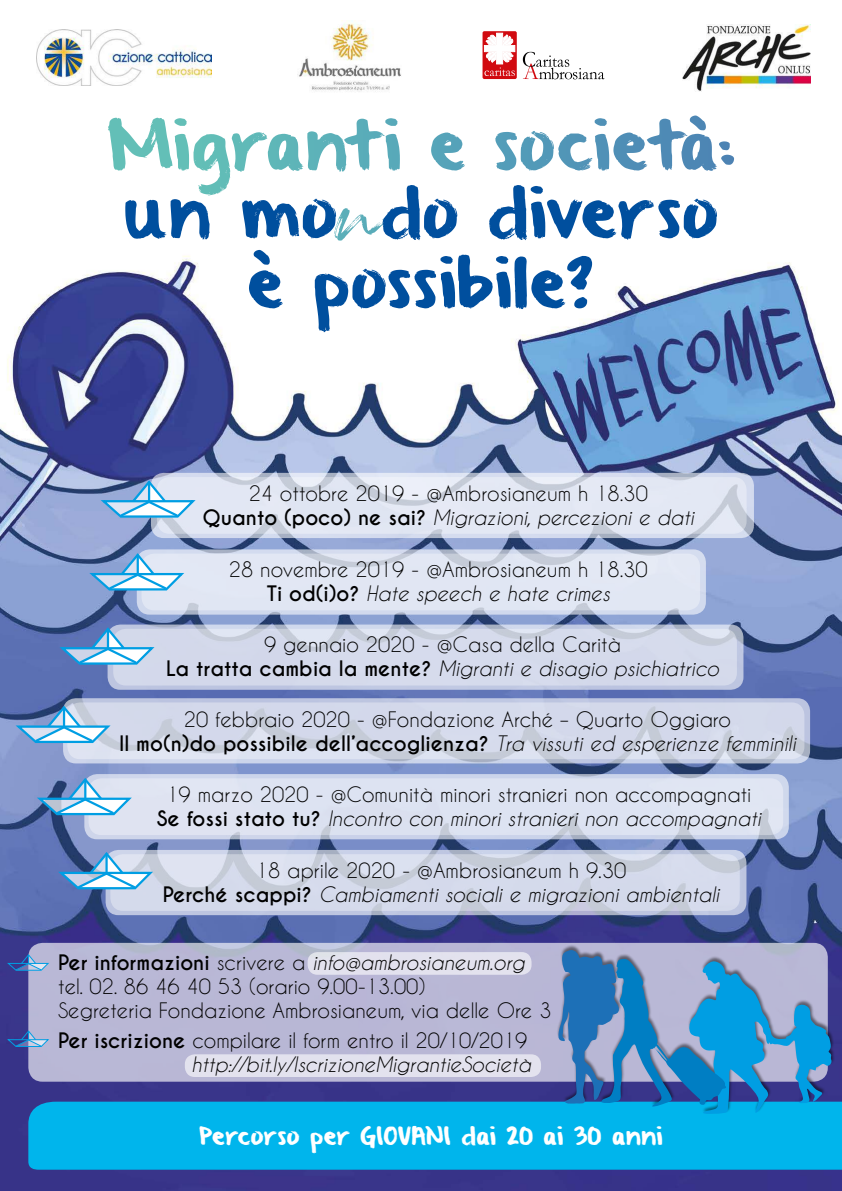
<style>
.page{position:relative;width:842px;height:1191px;background:#fff}
.page>*{position:absolute;margin:0;border:0;box-sizing:border-box;transform-origin:0 0}
.t1{font:56px/70px "From Where You Are";letter-spacing:.015em;color:#004f9e;text-align:center}
.t2{font:20px/24px "Caviar Dreams";color:#000;text-align:center}
.t3{font:italic 20px/24px "Caviar Dreams";color:#000;text-align:center}
.t4{font:20px "From Where You Are";letter-spacing:.015em;color:#fff}
.s1{font-weight:700}
.s2{font-style:italic}
.s3{font-style:normal}
.s4{font-weight:700;font-style:normal}
</style>
<div class="page">
<img style="left:0;top:115px;width:842px;height:1076px">
<img style="left:36px;top:29px;width:176px;height:56px">
<div style="left:482px;top:31px;width:35px;height:48px;background:#d10a10;border-radius:2px"></div>
<svg style="left:484px;top:33px;width:31px;height:43px"></svg>
<svg style="left:523px;top:52px;width:81px;height:27px"></svg>
<img style="left:682px;top:24px;width:128px;height:67px">
<img style="left:297px;top:20px;width:104px;height:72px">
<img style="left:108px;top:118px;width:81px;height:52px">
<img style="left:198px;top:160px;width:32px;height:35px">
<img style="left:232px;top:132px;width:35px;height:40px">
<img style="left:268px;top:134px;width:35px;height:37px">
<img style="left:307px;top:131px;width:39px;height:41px">
<img style="left:344px;top:118px;width:56px;height:52px">
<img style="left:431px;top:132px;width:34px;height:38px">
<img style="left:495px;top:132px;width:22px;height:38px">
<img style="left:521px;top:131px;width:32px;height:39px">
<img style="left:558px;top:133px;width:34px;height:37px">
<img style="left:595px;top:118px;width:14px;height:52px">
<img style="left:613px;top:132px;width:34px;height:38px">
<img style="left:647px;top:119px;width:41px;height:51px">
<img style="left:681px;top:134px;width:36px;height:37px">
<img style="left:719px;top:141px;width:15px;height:24px">
<img style="left:334px;top:217px;width:50px;height:23px">
<div style="left:28px;top:943px;width:800px;height:138px;background:#b9b7d5;border-radius:14px"></div>
<div style="left:28px;top:1101px;width:814px;height:68px;background:#00b5ec"></div>
<svg style="left:151px;top:473px;width:603px;height:65px;fill:#e2e7f4"></svg>
<svg style="left:63px;top:698px;width:747px;height:65px;fill:#d3d8ea"></svg>
<svg style="left:108px;top:624px;width:635px;height:66px;fill:#d3d9eb"></svg>
<svg style="left:106px;top:850px;width:640px;height:65px;fill:#d4daeb"></svg>
<svg style="left:137px;top:549px;width:569px;height:65px;fill:#e1e6f3"></svg>
<svg style="left:84px;top:774px;width:705px;height:65px;fill:#dde3f2"></svg>
<div style="left:308px;top:952px;width:223px;height:22px;background:#e3e2ee;border-radius:10px"></div>
<div style="left:185px;top:1054px;width:356px;height:23px;background:#e3e2ee;border-radius:10px"></div>
<div style="left:556px;top:944px;width:279px;height:169px;background:#000;opacity:.5"></div>
<svg style="left:558px;top:950px;width:274px;height:164px"></svg>
<svg style="left:7px;top:953px;width:42px;height:18px"></svg>
<svg style="left:7px;top:1029px;width:42px;height:18px"></svg>
<svg style="left:59px;top:625px;width:98px;height:41px"></svg>
<svg style="left:58px;top:850px;width:98px;height:40px"></svg>
<svg style="left:89px;top:551px;width:98px;height:40px"></svg>
<svg style="left:37px;top:776px;width:98px;height:40px"></svg>
<svg style="left:100px;top:478px;width:98px;height:41px"></svg>
<svg style="left:15px;top:704px;width:98px;height:40px"></svg>
<h1 class="t1" style="left:124px;top:188px;width:595px">un mo do diverso è possibile?</h1>
<p class="t2" style="left:202px;top:483px;width:493px">24 ottobre 2019 - @Ambrosianeum h 18.30<br><span class="s1">Quanto (poco) ne sai?</span> <span class="s2">Migrazioni, percezioni e dati</span></p>
<p class="t2" style="left:229px;top:558px;width:420px">28 novembre 2019 - @Ambrosianeum h 18.30<br><span class="s1">Ti od(i)o?</span> <span class="s2">Hate speech e hate crimes</span></p>
<p class="t2" style="left:166px;top:633px;width:554px">9 gennaio 2020 - @Casa della Carità<br><span class="s1">La tratta cambia la mente?</span> <span class="s2">Migranti e disagio psichiatrico</span></p>
<p class="t2" style="left:119px;top:708px;width:678px">20 febbraio 2020 - @Fondazione Arché – Quarto Oggiaro<br><span class="s1">Il mo(n)do possibile dell’accoglienza?</span> <span class="s2">Tra vissuti ed esperienze femminili</span></p>
<p class="t2" style="left:157px;top:783px;width:606px">19 marzo 2020 - @Comunità minori stranieri non accompagnati<br><span class="s1">Se fossi stato tu?</span> <span class="s2">Incontro con minori stranieri non accompagnati</span></p>
<p class="t3" style="left:163px;top:860px;width:558px"><span class="s3">18 aprile 2020 - @Ambrosianeum h 9.30<br></span><span class="s4">Perché scappi?</span> Cambiamenti sociali e migrazioni ambientali</p>
<p class="t2" style="left:58px;top:951px;width:495px;text-align:left"><span class="s1">Per informazioni</span> scrivere a <span class="s2">info@ambrosianeum.org </span>tel. 02. 86 46 40 53 (orario 9.00-13.00)<br>Segreteria Fondazione Ambrosianeum, via delle Ore 3</p>
<p class="t3" style="left:58px;top:1029px;width:474px;text-align:right"><span class="s4">Per iscrizione</span> <span class="s3">compilare il form entro il 20/10/2019 </span>http://bit.ly/IscrizioneMigrantieSocietà</p>
<p class="t4" style="left:199px;top:1125px;width:465px">Percorso per GIOVANI dai 20 ai 30 anni</p>
</div>
